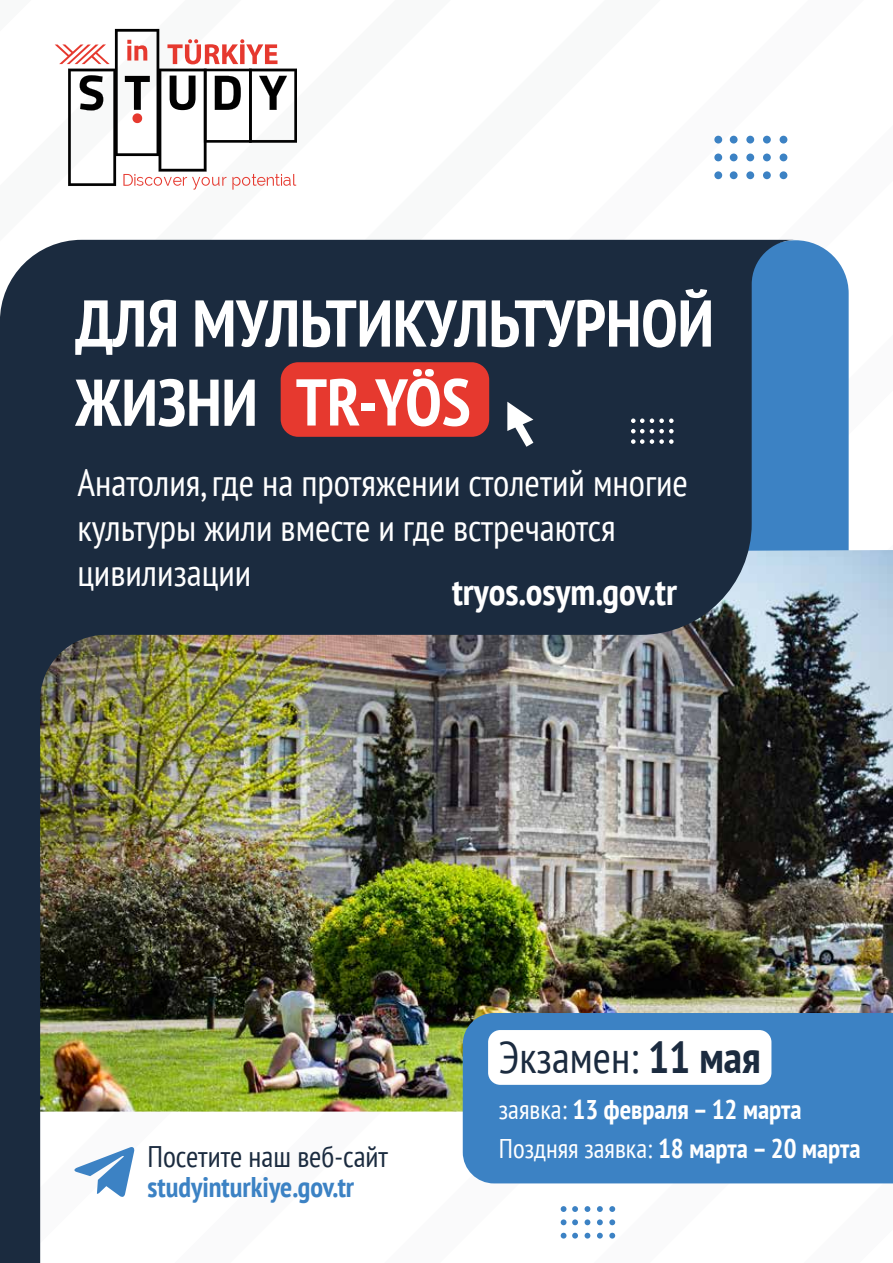
<style>
.page{position:relative;width:893px;height:1263px;background:#fff}
.page>*{position:absolute;margin:0;border:0;box-sizing:border-box;transform-origin:0 0}
.t1{font:700 condensed 66px/78.9px "PT Sans";color:#fff}
.t2{font:condensed 44.25px "PT Sans";color:#1b2b3f}
.t3{font:condensed 37.5px/45px "PT Sans";color:#fff}
.t4{font:700 condensed 37.5px "PT Sans";color:#fff}
.t5{font:condensed 29.7px "PT Sans";color:#1b2b3f}
.t6{font:700 condensed 28.5px "PT Sans";color:#3c82c4}
.t7{font:700 condensed 27px/38.5px "PT Sans";color:#fff}
.s1{font-weight:700}
.s2{font-weight:400}
</style>
<div class="page">
<div style="left:796px;top:240px;width:53px;height:310px;background:#3c82c4"></div>
<img style="left:796px;top:550px;width:97px;height:463px">
<img style="left:0;top:240px;width:796px;height:1023px">
<div style="left:730px;top:136px;width:8px;height:8px;background:#3c82c4;border-radius:50%"></div>
<div style="left:730px;top:154px;width:8px;height:7px;background:#3c82c4;border-radius:50%"></div>
<div style="left:730px;top:171px;width:8px;height:8px;background:#3c82c4;border-radius:50%"></div>
<div style="left:714px;top:136px;width:8px;height:8px;background:#3c82c4;border-radius:50%"></div>
<div style="left:714px;top:154px;width:8px;height:7px;background:#3c82c4;border-radius:50%"></div>
<div style="left:714px;top:171px;width:8px;height:8px;background:#3c82c4;border-radius:50%"></div>
<div style="left:746px;top:136px;width:8px;height:8px;background:#3c82c4;border-radius:50%"></div>
<div style="left:746px;top:154px;width:8px;height:7px;background:#3c82c4;border-radius:50%"></div>
<div style="left:746px;top:171px;width:8px;height:8px;background:#3c82c4;border-radius:50%"></div>
<div style="left:763px;top:136px;width:8px;height:8px;background:#3c82c4;border-radius:50%"></div>
<div style="left:763px;top:154px;width:8px;height:7px;background:#3c82c4;border-radius:50%"></div>
<div style="left:763px;top:171px;width:8px;height:8px;background:#3c82c4;border-radius:50%"></div>
<div style="left:780px;top:136px;width:7px;height:8px;background:#3c82c4;border-radius:50%"></div>
<div style="left:780px;top:154px;width:7px;height:7px;background:#3c82c4;border-radius:50%"></div>
<div style="left:780px;top:171px;width:7px;height:8px;background:#3c82c4;border-radius:50%"></div>
<svg style="left:631px;top:418px;width:13px;height:5px"></svg>
<svg style="left:631px;top:429px;width:13px;height:4px"></svg>
<svg style="left:631px;top:439px;width:13px;height:5px"></svg>
<svg style="left:650px;top:418px;width:24px;height:5px"></svg>
<svg style="left:650px;top:429px;width:24px;height:4px"></svg>
<svg style="left:650px;top:439px;width:24px;height:5px"></svg>
<svg style="left:55px;top:28px;width:242px;height:162px"></svg>
<svg style="left:74px;top:1146px;width:61px;height:51px"></svg>
<div style="left:281px;top:362px;width:208px;height:75px;background:#e6392f;border-radius:18px"></div>
<svg style="left:507px;top:402px;width:26px;height:45px"></svg>
<svg style="left:572px;top:1206px;width:6px;height:6px"></svg>
<svg style="left:572px;top:1219px;width:6px;height:6px"></svg>
<svg style="left:572px;top:1233px;width:6px;height:5px"></svg>
<svg style="left:561px;top:1206px;width:5px;height:6px"></svg>
<svg style="left:561px;top:1219px;width:5px;height:6px"></svg>
<svg style="left:561px;top:1233px;width:5px;height:5px"></svg>
<svg style="left:585px;top:1206px;width:5px;height:6px"></svg>
<svg style="left:585px;top:1219px;width:5px;height:6px"></svg>
<svg style="left:585px;top:1233px;width:5px;height:5px"></svg>
<svg style="left:597px;top:1206px;width:6px;height:6px"></svg>
<svg style="left:597px;top:1219px;width:6px;height:6px"></svg>
<svg style="left:597px;top:1233px;width:6px;height:5px"></svg>
<svg style="left:609px;top:1206px;width:6px;height:6px"></svg>
<svg style="left:609px;top:1219px;width:6px;height:6px"></svg>
<svg style="left:609px;top:1233px;width:6px;height:5px"></svg>
<div style="left:463px;top:1013px;width:430px;height:170px;background:#3c82c4"></div>
<div style="left:488px;top:1030px;width:283px;height:55px;background:#fff;border-radius:12px"></div>
<h1 class="t1" style="left:75px;top:283px;width:640px">ДЛЯ МУЛЬТИКУЛЬТУРНОЙ<br>ЖИЗНИ TR-YÖS</h1>
<p class="t3" style="left:77px;top:459px;width:612px">Анатолия, где на протяжении столетий многие культуры жили вместе и где встречаются цивилизации</p>
<p class="t4" style="left:452px;top:567px;width:226px">tryos.osym.gov.tr</p>
<p class="t5" style="left:147px;top:1137px;width:242px">Посетите наш веб-сайт</p>
<p class="t6" style="left:147px;top:1168px;width:208px">studyinturkiye.gov.tr</p>
<p class="t2" style="left:499px;top:1029px;width:263px">Экзамен: <span class="s1">11 мая</span></p>
<p class="t7" style="left:499px;top:1090px;width:363px"><span class="s2">заявка:</span> 13 февраля – 12 марта<br><span class="s2">Поздняя заявка:</span> 18 марта – 20 марта</p>
</div>
